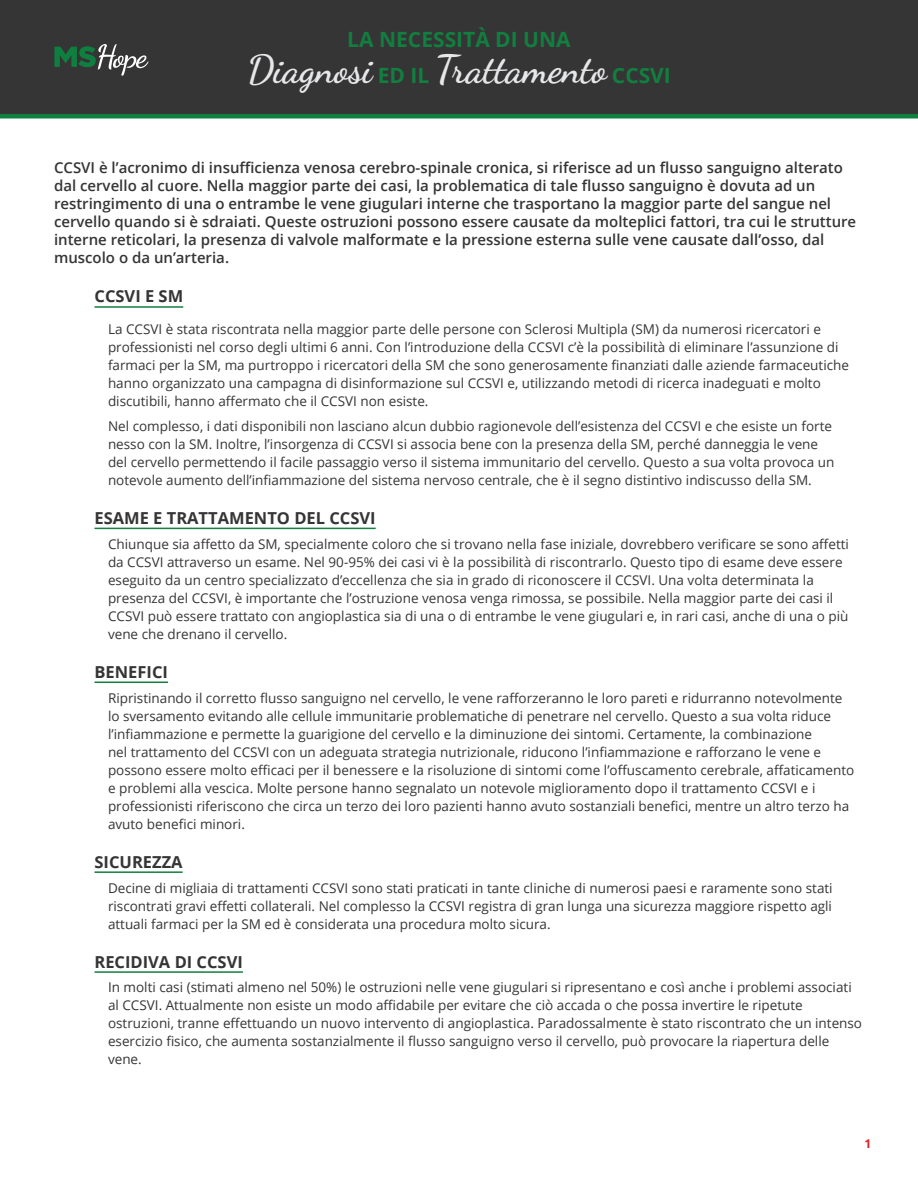
<style>
.page{position:relative;width:918px;height:1188px;background:#fff}
.page>*{position:absolute;margin:0;border:0;box-sizing:border-box;transform-origin:0 0}
.t1{font:39px "Dancing Script";color:#e6e7e9}
.t2{font:700 21px "Open Sans";color:#117f3f}
.t3{font:700 16.5px "Open Sans";color:#363536}
.t4{font:600 15px/18px "Open Sans";color:#363536}
.t5{font:13.5px/18px "Open Sans";color:#363536}
.t6{font:700 12px "Open Sans";color:#df2027}
.s1{font-family:"Open Sans";font-weight:700;font-size:21px;color:#117f3f}
</style>
<div class="page">
<hr style="left:94px;top:306px;width:89px;height:2px;background:#117f3f">
<hr style="left:94px;top:528px;width:282px;height:1px;background:#117f3f">
<hr style="left:94px;top:682px;width:74px;height:1px;background:#117f3f">
<hr style="left:94px;top:871px;width:89px;height:2px;background:#117f3f">
<hr style="left:94px;top:971px;width:149px;height:2px;background:#117f3f">
<div style="left:0;top:0;width:918px;height:118px;background:#363536"></div>
<hr style="left:0;top:114px;width:918px;height:4px;background:#117f3f">
<svg style="left:54px;top:44px;width:95px;height:32px"></svg>
<h2 class="t2" style="left:347px;top:25px;width:225px">LA NECESSITÀ DI UNA</h2>
<h1 class="t1" style="left:247px;top:39px;width:425px">Diagnosi <span class="s1">ED IL</span> Trattamento <span class="s1">CCSVI</span></h1>
<p class="t4" style="left:54px;top:159px;width:804px">CCSVI è l’acronimo di insufficienza venosa cerebro-spinale cronica, si riferisce ad un flusso sanguigno alterato dal cervello al cuore. Nella maggior parte dei casi, la problematica di tale flusso sanguigno è dovuta ad un restringimento di una o entrambe le vene giugulari interne che trasportano la maggior parte del sangue nel cervello quando si è sdraiati. Queste ostruzioni possono essere causate da molteplici fattori, tra cui le strutture interne reticolari, la presenza di valvole malformate e la pressione esterna sulle vene causate dall’osso, dal muscolo o da un’arteria.</p>
<p class="t3" style="left:94px;top:285px;width:90px">CCSVI E SM</p>
<p class="t5" style="left:108px;top:320px;width:743px">La CCSVI è stata riscontrata nella maggior parte delle persone con Sclerosi Multipla (SM) da numerosi ricercatori e professionisti nel corso degli ultimi 6 anni. Con l’introduzione della CCSVI c’è la possibilità di eliminare l’assunzione di farmaci per la SM, ma purtroppo i ricercatori della SM che sono generosamente finanziati dalle aziende farmaceutiche hanno organizzato una campagna di disinformazione sul CCSVI e, utilizzando metodi di ricerca inadeguati e molto discutibili, hanno affermato che il CCSVI non esiste.</p>
<p class="t5" style="left:108px;top:417px;width:728px">Nel complesso, i dati disponibili non lasciano alcun dubbio ragionevole dell’esistenza del CCSVI e che esiste un forte nesso con la SM. Inoltre, l’insorgenza di CCSVI si associa bene con la presenza della SM, perché danneggia le vene del cervello permettendo il facile passaggio verso il sistema immunitario del cervello. Questo a sua volta provoca un notevole aumento dell’infiammazione del sistema nervoso centrale, che è il segno distintivo indiscusso della SM.</p>
<p class="t3" style="left:94px;top:506px;width:283px">ESAME E TRATTAMENTO DEL CCSVI</p>
<p class="t5" style="left:108px;top:535px;width:742px">Chiunque sia affetto da SM, specialmente coloro che si trovano nella fase iniziale, dovrebbero verificare se sono affetti da CCSVI attraverso un esame. Nel 90-95% dei casi vi è la possibilità di riscontrarlo. Questo tipo di esame deve essere eseguito da un centro specializzato d’eccellenza che sia in grado di riconoscere il CCSVI. Una volta determinata la presenza del CCSVI, è importante che l’ostruzione venosa venga rimossa, se possibile. Nella maggior parte dei casi il CCSVI può essere trattato con angioplastica sia di una o di entrambe le vene giugulari e, in rari casi, anche di una o più vene che drenano il cervello.</p>
<p class="t3" style="left:94px;top:660px;width:75px">BENEFICI</p>
<p class="t5" style="left:108px;top:688px;width:748px">Ripristinando il corretto flusso sanguigno nel cervello, le vene rafforzeranno le loro pareti e ridurranno notevolmente lo sversamento evitando alle cellule immunitarie problematiche di penetrare nel cervello. Questo a sua volta riduce l’infiammazione e permette la guarigione del cervello e la diminuzione dei sintomi. Certamente, la combinazione<br>nel trattamento del CCSVI con un adeguata strategia nutrizionale, riducono l’infiammazione e rafforzano le vene e possono essere molto efficaci per il benessere e la risoluzione di sintomi come l’offuscamento cerebrale, affaticamento e problemi alla vescica. Molte persone hanno segnalato un notevole miglioramento dopo il trattamento CCSVI e i professionisti riferiscono che circa un terzo dei loro pazienti hanno avuto sostanziali benefici, mentre un altro terzo ha avuto benefici minori.</p>
<p class="t3" style="left:94px;top:850px;width:90px">SICUREZZA</p>
<p class="t5" style="left:108px;top:878px;width:726px;text-align:justify">Decine di migliaia di trattamenti CCSVI sono stati praticati in tante cliniche di numerosi paesi e raramente sono stati riscontrati gravi effetti collaterali. Nel complesso la CCSVI registra di gran lunga una sicurezza maggiore rispetto agli attuali farmaci per la SM ed è considerata una procedura molto sicura.</p>
<p class="t3" style="left:94px;top:950px;width:150px">RECIDIVA DI CCSVI</p>
<p class="t5" style="left:108px;top:978px;width:756px">In molti casi (stimati almeno nel 50%) le ostruzioni nelle vene giugulari si ripresentano e così anche i problemi associati al CCSVI. Attualmente non esiste un modo affidabile per evitare che ciò accada o che possa invertire le ripetute ostruzioni, tranne effettuando un nuovo intervento di angioplastica. Paradossalmente è stato riscontrato che un intenso esercizio fisico, che aumenta sostanzialmente il flusso sanguigno verso il cervello, può provocare la riapertura delle vene.</p>
<p class="t6" style="left:864px;top:1136px;width:8px">1</p>
</div>
